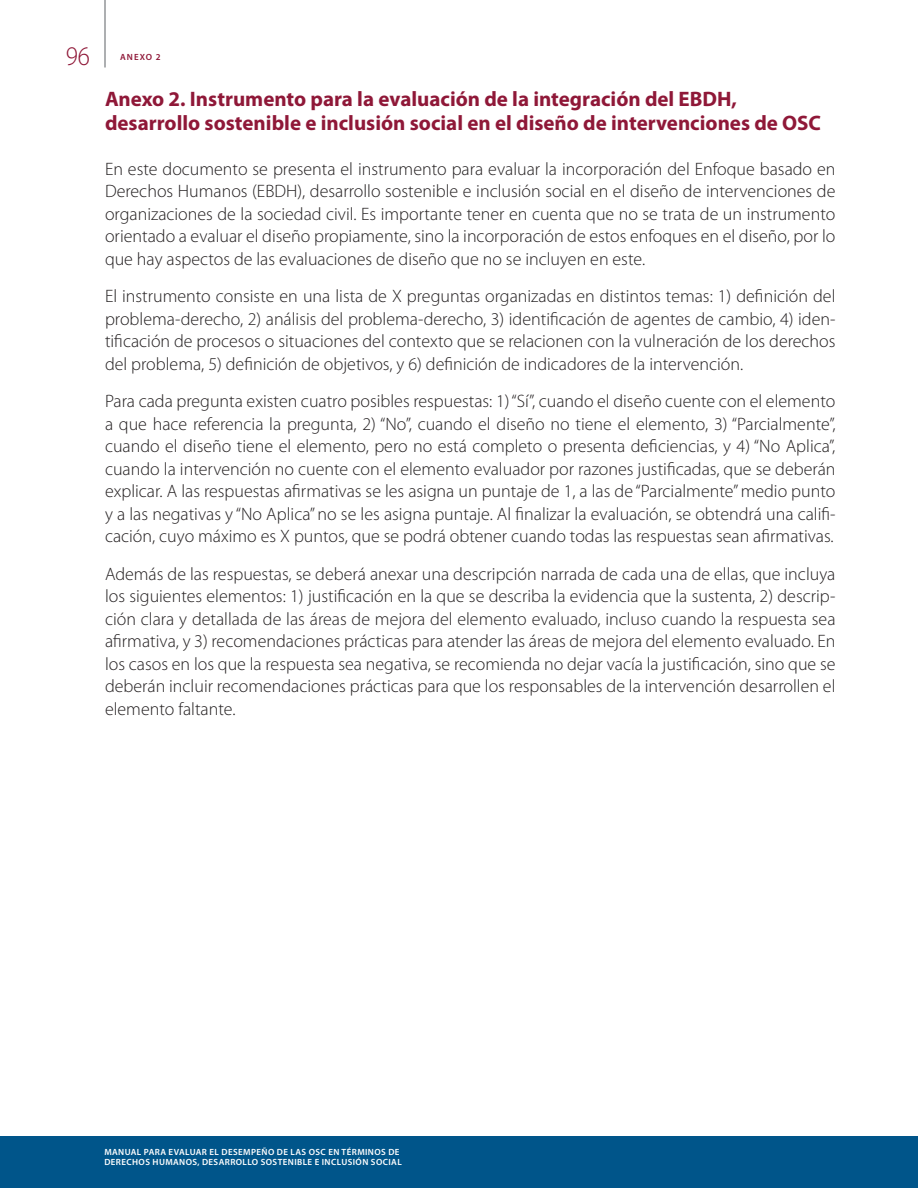
<style>
.page{position:relative;width:918px;height:1188px;background:#fff}
.page>*{position:absolute;margin:0;border:0;box-sizing:border-box;transform-origin:0 0}
.t1{font:300 semi-condensed 27px "Myriad Pro";color:#8f1838}
.t2{font:700 21px/24px "Myriad Pro";color:#8f1838}
.t3{font:300 18px/22.5px "Myriad Pro";color:#231f20;text-align:justify}
.t4{font:600 9px/10.5px "Myriad Pro";letter-spacing:.045em;color:#fff}
.t5{font:600 9px "Myriad Pro";color:#8f1838}
</style>
<div class="page">
<div style="left:0;top:1136px;width:918px;height:52px;background:#00558a"></div>
<hr style="left:104px;top:0;width:2px;height:68px;background:#939598">
<h1 class="t1" style="left:66px;top:41px;width:26px">96</h1>
<p class="t5" style="left:120px;top:51px;width:14px">ANEXO</p>
<p class="t5" style="left:156px;top:51px;width:6px">2</p>
<p class="t2" style="left:105px;top:86px;width:718px">Anexo 2. Instrumento para la evaluación de la integración del EBDH, desarrollo sostenible e inclusión social en el diseño de intervenciones de OSC</p>
<p class="t3" style="left:105px;top:157px;width:732px">En este documento se presenta el instrumento para evaluar la incorporación del Enfoque basado en Derechos Humanos (EBDH), desarrollo sostenible e inclusión social en el diseño de intervenciones de organizaciones de la sociedad civil. Es importante tener en cuenta que no se trata de un instrumento orientado a evaluar el diseño propiamente, sino la incorporación de estos enfoques en el diseño, por lo que hay aspectos de las evaluaciones de diseño que no se incluyen en este.</p>
<p class="t3" style="left:105px;top:285px;width:732px">El instrumento consiste en una lista de X preguntas organizadas en distintos temas: 1) definición del problema-derecho, 2) análisis del problema-derecho, 3) identificación de agentes de cambio, 4) iden&shy;tificación de procesos o situaciones del contexto que se relacionen con la vulneración de los derechos del problema, 5) definición de objetivos, y 6) definición de indicadores de la intervención.</p>
<p class="t3" style="left:105px;top:390px;width:732px">Para cada pregunta existen cuatro posibles respuestas: 1) “Sí”, cuando el diseño cuente con el elemento a que hace referencia la pregunta, 2) “No”, cuando el diseño no tiene el elemento, 3) “Parcialmente”, cuando el diseño tiene el elemento, pero no está completo o presenta deficiencias, y 4) “No Aplica”, cuando la intervención no cuente con el elemento evaluador por razones justificadas, que se deberán explicar. A las respuestas afirmativas se les asigna un puntaje de 1, a las de “Parcialmente” medio punto y a las negativas y “No Aplica” no se les asigna puntaje. Al finalizar la evaluación, se obtendrá una califi&shy;cación, cuyo máximo es X puntos, que se podrá obtener cuando todas las respuestas sean afirmativas.</p>
<p class="t3" style="left:105px;top:562px;width:732px">Además de las respuestas, se deberá anexar una descripción narrada de cada una de ellas, que incluya los siguientes elementos: 1) justificación en la que se describa la evidencia que la sustenta, 2) descrip&shy;ción clara y detallada de las áreas de mejora del elemento evaluado, incluso cuando la respuesta sea afirmativa, y 3) recomendaciones prácticas para atender las áreas de mejora del elemento evaluado. En los casos en los que la respuesta sea negativa, se recomienda no dejar vacía la justificación, sino que se deberán incluir recomendaciones prácticas para que los responsables de la intervención desarrollen el elemento faltante.</p>
<p class="t4" style="left:104px;top:1146px;width:299px">MANUAL PARA EVALUAR EL DESEMPEÑO DE LAS OSC EN TÉRMINOS DE<br>DERECHOS HUMANOS, DESARROLLO SOSTENIBLE E INCLUSIÓN SOCIAL</p>
</div>
